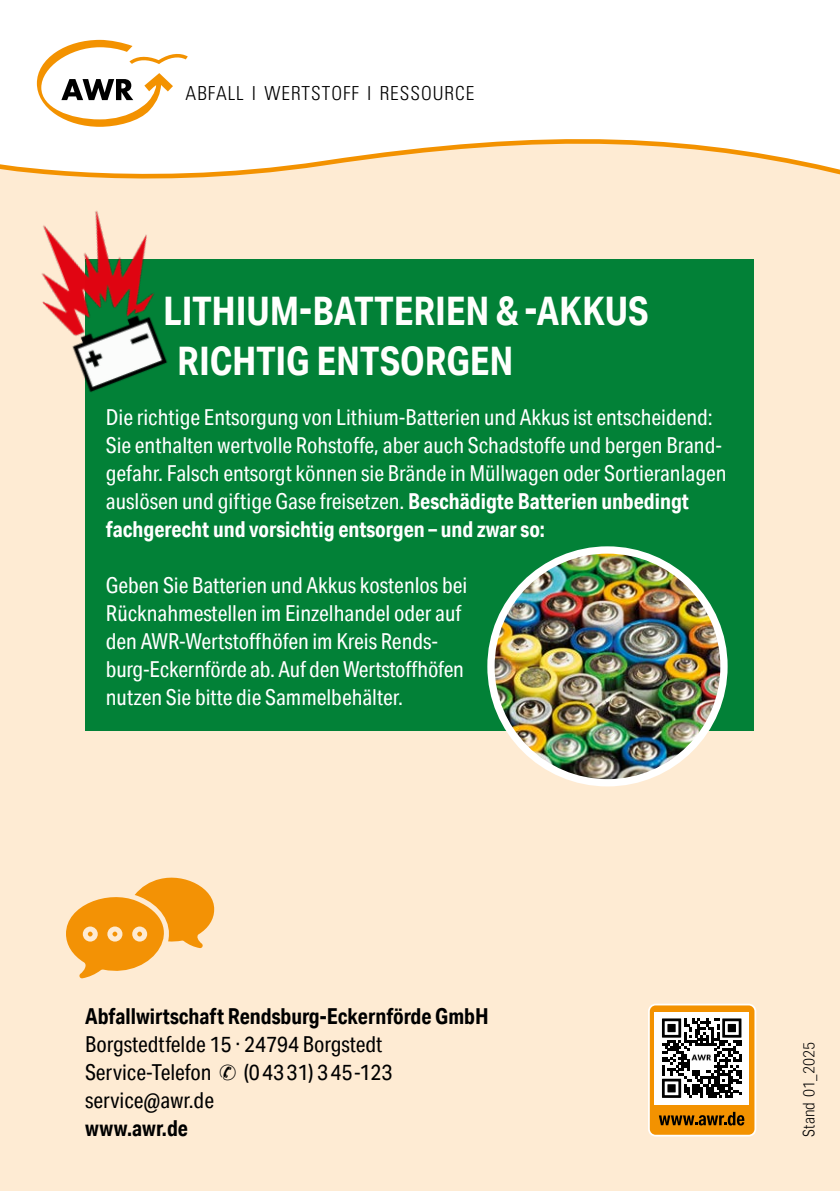
<style>
.page{position:relative;width:840px;height:1191px;background:#fff}
.page>*{position:absolute;margin:0;border:0;box-sizing:border-box;transform-origin:0 0}
.t1{font:700 39.4px/49.2px "Aktiv Grotesk Cd";color:#fffffd}
.t2{font:22px/28px "Aktiv Grotesk Cd";color:#fff}
.t3{font:22px/28px "Aktiv Grotesk Cd";color:#000}
.t4{font:700 22px "Aktiv Grotesk Cd";color:#000}
.t5{font:300 condensed 19.4px "Univers";letter-spacing:.05em;color:#000}
.t6{font:300 16px "Aktiv Grotesk Cd";color:#000}
.s1{font-weight:700}
</style>
<div class="page">
<div style="left:0;top:125px;width:839px;height:1066px;background:#feebd3"></div>
<svg style="left:0;top:125px;width:839px;height:52px"></svg>
<svg style="left:37px;top:40px;width:151px;height:87px"></svg>
<svg style="left:66px;top:877px;width:148px;height:101px"></svg>
<svg style="left:648px;top:1003px;width:107px;height:133px;background:#b6986c"></svg>
<img style="left:690px;top:1048px;width:22px;height:20px">
<div style="left:85px;top:259px;width:668px;height:471px;background:#028137"></div>
<img style="left:0;top:155px;width:215px;height:237px">
<img style="left:490px;top:550px;width:233px;height:232px;border-radius:116px">
<div style="left:487px;top:546px;width:240px;height:240px;border:7px solid #fff;border-radius:50%"></div>
<p class="t5" style="left:185px;top:82px;width:290px">ABFALL I WERTSTOFF I RESSOURCE</p>
<h1 class="t1" style="left:177px;top:286px;width:472px;text-indent:-14px">LITHIUM-BATTERIEN &amp; -AKKUS<br>RICHTIG ENTSORGEN</h1>
<p class="t2" style="left:106px;top:403px;width:622px">Die richtige Entsorgung von Lithium-Batterien und Akkus ist entscheidend:<br>Sie enthalten wertvolle Rohstoffe, aber auch Schadstoffe und bergen Brand&shy;gefahr. Falsch entsorgt können sie Brände in Müllwagen oder Sortieranlagen auslösen und giftige Gase freisetzen. <span class="s1">Beschädigte Batterien unbedingt fachgerecht und vorsichtig entsorgen – und zwar so:</span></p>
<p class="t2" style="left:106px;top:571px;width:362px">Geben Sie Batterien und Akkus kostenlos bei Rücknahmestellen im Einzelhandel oder auf den AWR-Wertstoffhöfen im Kreis Rends&shy;burg-Eckernförde ab. Auf den Wertstoffhöfen nutzen Sie bitte die Sammelbehälter.</p>
<p class="t4" style="left:85px;top:1003px;width:405px">Abfallwirtschaft Rendsburg-Eckernförde GmbH</p>
<p class="t3" style="left:85px;top:1030px;width:309px">Borgstedtfelde 15 · 24794 Borgstedt<br>Service-Telefon ✆ (04331) 345-123 service@awr.de</p>
<p class="t4" style="left:85px;top:1115px;width:104px">www.awr.de</p>
<p class="t6" style="left:799px;top:1136px;width:96px;rotate:-90deg">Stand 01_2025</p>
</div>
